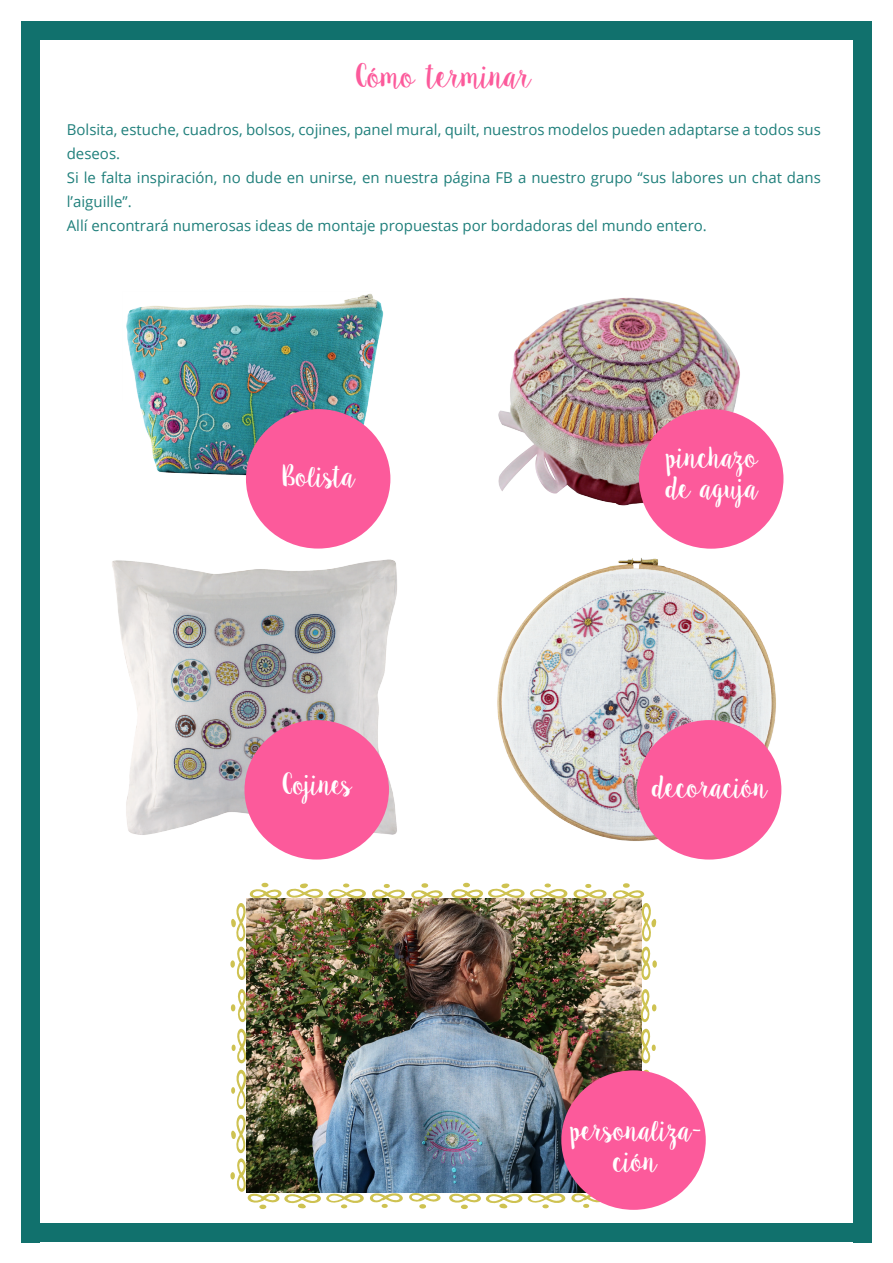
<style>
.page{position:relative;width:893px;height:1263px;background:#fff}
.page>*{position:absolute;margin:0;border:0;box-sizing:border-box;transform-origin:0 0}
.Body_Text{font:31.5px "Sweet Pea";letter-spacing:-.06em;color:#fc5a9b}
.Subtitle{font:28.35px/30.8px "Sweet Pea";letter-spacing:-.07em;color:#fff}
.Body_Text-2{font:15px/24px "Open Sans";color:#1f7f7b}
</style>
<div class="page">
<img style="left:112px;top:559px;width:285px;height:280px">
<img style="left:499px;top:297px;width:247px;height:216px">
<img style="left:497px;top:558px;width:285px;height:285px">
<img style="left:126px;top:294px;width:260px;height:182px">
<div style="left:246px;top:409px;width:144px;height:140px;background:#fc5a9b;border-radius:50%"></div>
<div style="left:639px;top:409px;width:144px;height:140px;background:#fc5a9b;border-radius:50%"></div>
<div style="left:244px;top:720px;width:145px;height:139px;background:#fc5a9b;border-radius:50%"></div>
<div style="left:637px;top:720px;width:144px;height:139px;background:#fc5a9b;border-radius:50%"></div>
<img style="left:230px;top:883px;width:427px;height:326px">
<div style="left:561px;top:1070px;width:145px;height:140px;background:#fc5a9b;border-radius:50%"></div>
<div style="left:21px;top:21px;width:19px;height:1221px;background:#11716d"></div>
<div style="left:853px;top:21px;width:19px;height:1221px;background:#11716d"></div>
<div style="left:21px;top:21px;width:851px;height:19px;background:#11716d"></div>
<div style="left:21px;top:1223px;width:851px;height:19px;background:#11716d"></div>
<p class="Body_Text" style="left:355px;top:58px;width:178px">Cómo terminar</p>
<p class="Body_Text-2" style="left:67px;top:117px;width:756px">Bolsita, estuche, cuadros, bolsos, cojines, panel mural, quilt, nuestros modelos pueden adaptarse a todos sus deseos.</p>
<p class="Body_Text-2" style="left:67px;top:165px;width:756px">Si le falta inspiración, no dude en unirse, en nuestra página FB a nuestro grupo “sus labores un chat dans l’aiguille”.</p>
<p class="Body_Text-2" style="left:67px;top:213px;width:642px">Allí encontrará numerosas ideas de montaje propuestas por bordadoras del mundo entero.</p>
<p class="Subtitle" style="left:282px;top:462px;width:76px">Bolista</p>
<p class="Subtitle" style="left:665px;top:443px;width:95px">pinchazo de aguja</p>
<p class="Subtitle" style="left:282px;top:770px;width:73px">Cojines</p>
<p class="Subtitle" style="left:651px;top:773px;width:119px">decoración</p>
<p class="Subtitle" style="left:569px;top:1116px;width:133px;text-align:center">personaliza&shy;ción</p>
</div>
